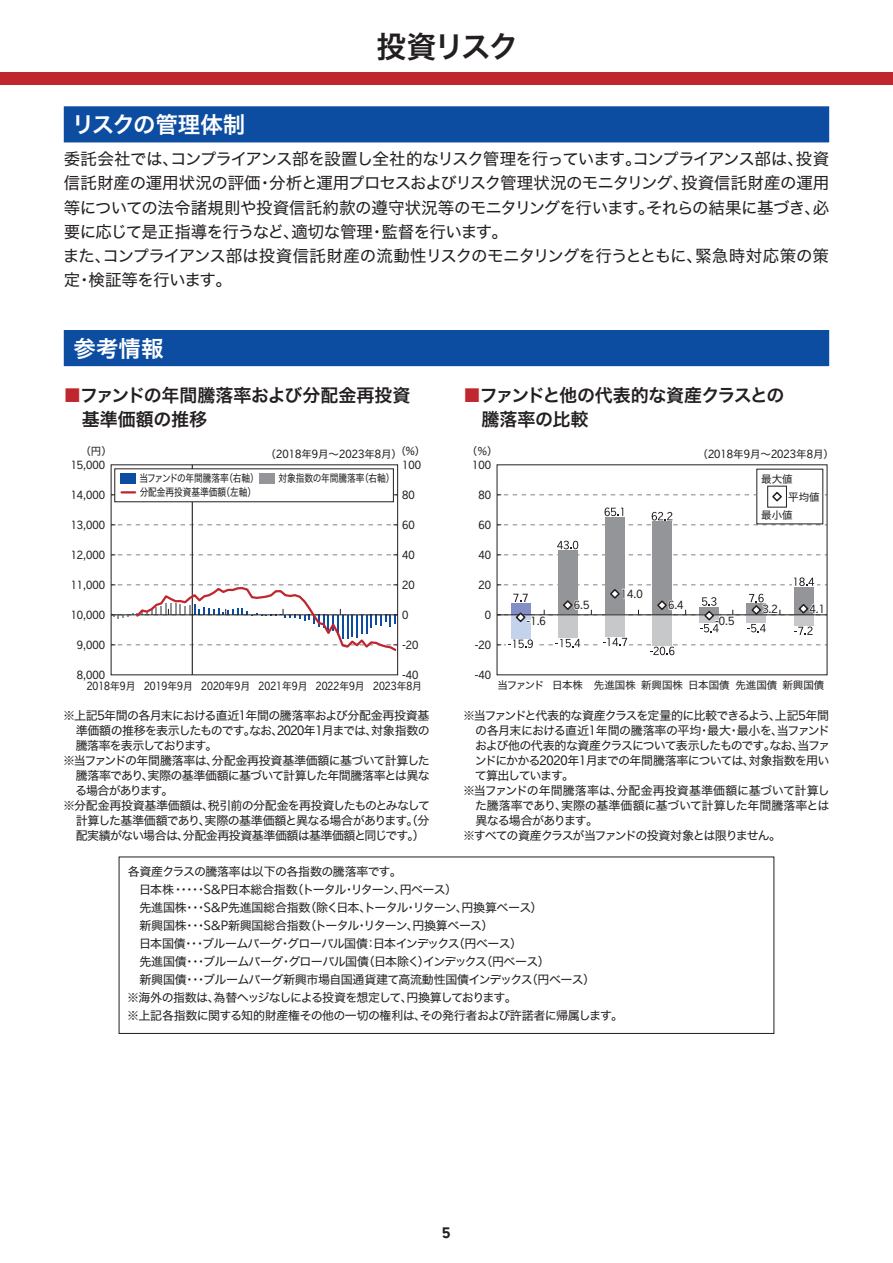
<style>
.page{position:relative;width:893px;height:1263px;background:#fff}
.page>*{position:absolute;margin:0;border:0;box-sizing:border-box;transform-origin:0 0}
.t1{font:30px "Hira Kaku Std N W6";letter-spacing:-.075em;color:#231f20}
.t2{font:22.5px "Hira Kaku Std N W6";letter-spacing:-.02em;color:#fff}
.t3{font:22.5px "Hira Kaku Std N W6";color:#fff}
.t4{font:18px/24px "Hira Kaku Std N W6";color:#231f20}
.t5{font:18px/24px "Hira Kaku Std N W6";letter-spacing:-.02em;color:#231f20}
.t6{font:16.5px/24px "Hira Kaku Std N W4";letter-spacing:-.035em;color:#231f20}
.t7{font:13.5px "Rakuten Global B";color:#231f20}
.t8{font:12px/18px "Hira Kaku Std N W4";letter-spacing:-.05em;color:#231f20}
.t9{font:12px "Hira Kaku Std N W4";letter-spacing:-.08em;color:#231f20}
.t10{font:12px "Hira Kaku Std N W4";letter-spacing:-.07em;color:#231f20}
.t11{font:12px "Hira Kaku Std N W4";letter-spacing:-.09em;color:#231f20}
.t12{font:12px "Hira Kaku Std N W4";letter-spacing:-.005em;color:#231f20}
.t13{font:12px "Hira Kaku Std N W4";letter-spacing:-.03em;color:#231f20}
.t14{font:12px "Hira Kaku Std N W4";letter-spacing:-.085em;color:#231f20}
.t15{font:12px "Hira Kaku Std N W4";letter-spacing:-.11em;color:#231f20}
.t16{font:12px "Hira Kaku Std N W4";letter-spacing:-.075em;color:#231f20}
.t17{font:12px "Hira Kaku Std N W4";letter-spacing:-.095em;color:#231f20}
.t18{font:12px "Hira Kaku Std N W4";letter-spacing:-.105em;color:#231f20}
.t19{font:10.5px "Rakuten Global R";color:#231f20}
.t20{font:10.5px "Hira Kaku Std N W4";letter-spacing:-.01em;color:#231f20}
.t21{font:10.5px/13.5px "Hira Kaku Std N W4";letter-spacing:-.01em;color:#231f20;scale:.83 1}
.t22{font:10.5px "Rakuten Global R";color:#231f20;scale:.93 1}
.s1{color:#c0262d}
.s2{font-family:"Hira Kaku Std N W4"}
.s3{font-family:"Rakuten Global R"}
</style>
<div class="page">
<div style="left:0;top:72px;width:893px;height:13px;background:#c0262d"></div>
<div style="left:64px;top:107px;width:764px;height:35px;background:#0d4da1"></div>
<div style="left:64px;top:106px;width:765px;height:36px;border:1px solid #0d4da1"></div>
<div style="left:64px;top:331px;width:764px;height:34px;background:#0d4da1"></div>
<div style="left:64px;top:330px;width:765px;height:36px;border:1px solid #0d4da1"></div>
<svg style="left:113px;top:555px;width:283px;height:1px"></svg>
<svg style="left:113px;top:525px;width:283px;height:1px"></svg>
<hr style="left:192px;top:465px;width:1px;height:210px;background:#231f20">
<svg style="left:113px;top:585px;width:283px;height:68px"></svg>
<div style="left:115px;top:469px;width:278px;height:33px;background:#fff"></div>
<div style="left:120px;top:473px;width:16px;height:11px;background:#0d4da1"></div>
<div style="left:259px;top:473px;width:16px;height:11px;background:#939598"></div>
<svg style="left:111px;top:491px;width:287px;height:5px"></svg>
<svg style="left:499px;top:555px;width:322px;height:1px"></svg>
<div style="left:558px;top:550px;width:19px;height:65px;background:#939598"></div>
<div style="left:605px;top:517px;width:19px;height:98px;background:#939598"></div>
<div style="left:652px;top:522px;width:20px;height:93px;background:#939598"></div>
<svg style="left:560px;top:540px;width:19px;height:7px"></svg>
<svg style="left:557px;top:541px;width:21px;height:8px"></svg>
<svg style="left:497px;top:577px;width:330px;height:78px"></svg>
<div style="left:767px;top:486px;width:20px;height:21px;border:1px solid #231f20"></div>
<svg style="left:497px;top:490px;width:330px;height:36px"></svg>
<div style="left:119px;top:857px;width:655px;height:177px;border:1px solid #231f20"></div>
<h2 class="t2" style="left:72px;top:107px;width:175px">リスクの管理体制</h2>
<h1 class="t1" style="left:376px;top:24px;width:144px">投資リスク</h1>
<p class="t6" style="left:63px;top:147px;width:768px">委託会社では、コンプライアンス部を設置し全社的なリスク管理を行っています。コンプライアンス部は、投資信託財産の運用状況の評価・分析と運用プロセスおよびリスク管理状況のモニタリング、投資信託財産の運用等についての法令諸規則や投資信託約款の遵守状況等のモニタリングを行います。それらの結果に基づき、必要に応じて是正指導を行うなど、適切な管理・監督を行います。<br>また、コンプライアンス部は投資信託財産の流動性リスクのモニタリングを行うとともに、緊急時対応策の策定・検証等を行います。</p>
<h2 class="t3" style="left:74px;top:331px;width:91px">参考情報</h2>
<h3 class="t4" style="left:82px;top:384px;width:330px;text-indent:-18px"><span class="s1">■</span>ファンドの年間騰落率および分配金再投資基準価額の推移</h3>
<h3 class="t5" style="left:481px;top:384px;width:304px;text-indent:-18px"><span class="s1">■</span>ファンドと他の代表的な資産クラスとの騰落率の比較</h3>
<p class="t19" style="left:266px;top:446px;width:138px"><span class="s2">（</span>2018<span class="s2">年</span>9<span class="s2">月～</span>2023<span class="s2">年</span>8<span class="s2">月）</span></p>
<p class="t20" style="left:467px;top:443px;width:32px">（％）</p>
<p class="t20" style="left:81px;top:443px;width:33px">（円）</p>
<p class="t20" style="left:395px;top:443px;width:31px">（<span class="s3">%</span>）</p>
<p class="t19" style="left:697px;top:446px;width:138px"><span class="s2">（</span>2018<span class="s2">年</span>9<span class="s2">月～</span>2023<span class="s2">年</span>8<span class="s2">月）</span></p>
<p class="t19" style="left:402px;top:457px;width:20px">100</p>
<p class="t19" style="left:472px;top:457px;width:20px">100</p>
<p class="t19" style="left:71px;top:457px;width:36px">15,000</p>
<p class="t19" style="left:71px;top:487px;width:36px">14,000</p>
<p class="t19" style="left:71px;top:517px;width:36px">13,000</p>
<p class="t21" style="left:139px;top:472px;width:145px">当ファンドの年間騰落率（右軸）分配金再投資基準価額（左軸）</p>
<p class="t21" style="left:279px;top:472px;width:141px">対象指数の年間騰落率（右軸）</p>
<p class="t19" style="left:402px;top:487px;width:14px">80</p>
<p class="t19" style="left:402px;top:517px;width:14px">60</p>
<p class="t19" style="left:478px;top:487px;width:14px">80</p>
<p class="t19" style="left:478px;top:517px;width:14px">60</p>
<p class="t20" style="left:761px;top:471px;width:33px">最大値</p>
<p class="t20" style="left:761px;top:507px;width:33px">最小値</p>
<p class="t20" style="left:788px;top:489px;width:33px">平均値</p>
<p class="t19" style="left:71px;top:547px;width:36px">12,000</p>
<p class="t19" style="left:402px;top:547px;width:14px">40</p>
<p class="t19" style="left:478px;top:547px;width:14px">40</p>
<p class="t19" style="left:71px;top:577px;width:36px">11,000</p>
<p class="t19" style="left:402px;top:577px;width:14px">20</p>
<p class="t19" style="left:478px;top:577px;width:14px">20</p>
<p class="t19" style="left:621px;top:587px;width:23px">14.0</p>
<p class="t19" style="left:71px;top:607px;width:36px">10,000</p>
<p class="t19" style="left:402px;top:607px;width:8px">0</p>
<p class="t19" style="left:485px;top:607px;width:8px">0</p>
<p class="t19" style="left:527px;top:614px;width:21px">-1.6</p>
<p class="t19" style="left:574px;top:598px;width:17px">6.5</p>
<p class="t19" style="left:668px;top:598px;width:17px">6.4</p>
<p class="t19" style="left:715px;top:614px;width:21px">-0.5</p>
<p class="t19" style="left:762px;top:602px;width:17px">3.2</p>
<p class="t19" style="left:809px;top:602px;width:17px">4.1</p>
<p class="t19" style="left:77px;top:637px;width:30px">9,000</p>
<p class="t19" style="left:402px;top:637px;width:18px">-20</p>
<p class="t19" style="left:475px;top:637px;width:18px">-20</p>
<p class="t19" style="left:77px;top:667px;width:30px">8,000</p>
<p class="t19" style="left:402px;top:667px;width:18px">-40</p>
<p class="t22" style="left:87px;top:679px;width:362px">2018<span class="s2">年</span>9<span class="s2">月</span> 2019<span class="s2">年</span>9<span class="s2">月</span> 2020<span class="s2">年</span>9<span class="s2">月</span> 2021<span class="s2">年</span>9<span class="s2">月</span> 2022<span class="s2">年</span>9<span class="s2">月</span> 2023<span class="s2">年</span>8<span class="s2">月</span></p>
<p class="t19" style="left:475px;top:667px;width:18px">-40</p>
<p class="t20" style="left:497px;top:677px;width:329px">当ファンド 日本株 先進国株新興国株日本国債先進国債新興国債</p>
<p class="t8" style="left:63px;top:706px;width:368px">※上記<span class="s3">5</span>年間の各月末における直近<span class="s3">1</span>年間の騰落率および分配金再投資基</p>
<p class="t8" style="left:76px;top:721px;width:355px">準価額の推移を表示したものです。なお、<span class="s3">2020</span>年<span class="s3">1</span>月までは、対象指数の</p>
<p class="t15" style="left:76px;top:736px;width:143px">騰落率を表示しております。</p>
<p class="t8" style="left:63px;top:751px;width:368px">※当ファンドの年間騰落率は、分配金再投資基準価額に基づいて計算した</p>
<p class="t8" style="left:76px;top:766px;width:355px">騰落率であり、実際の基準価額に基づいて計算した年間騰落率とは異な</p>
<p class="t17" style="left:75px;top:781px;width:100px">る場合があります。</p>
<p class="t8" style="left:63px;top:796px;width:368px">※分配金再投資基準価額は、税引前の分配金を再投資したものとみなして</p>
<p class="t8" style="left:76px;top:811px;width:355px">計算した基準価額であり、実際の基準価額と異なる場合があります。（分</p>
<p class="t8" style="left:76px;top:826px;width:351px">配実績がない場合は、分配金再投資基準価額は基準価額と同じです。）</p>
<p class="t9" style="left:463px;top:706px;width:368px">※当ファンドと代表的な資産クラスを定量的に比較できるよう、上記<span class="s3">5</span>年間</p>
<p class="t8" style="left:475px;top:721px;width:356px">の各月末における直近<span class="s3">1</span>年間の騰落率の平均・最大・最小を、当ファンド</p>
<p class="t11" style="left:475px;top:736px;width:356px">および他の代表的な資産クラスについて表示したものです。なお、当ファ</p>
<p class="t10" style="left:475px;top:751px;width:356px">ンドにかかる<span class="s3">2020</span>年<span class="s3">1</span>月までの年間騰落率については、対象指数を用い</p>
<p class="t18" style="left:475px;top:766px;width:101px">て算出しています。</p>
<p class="t12" style="left:463px;top:781px;width:368px">※当ファンドの年間騰落率は、分配金再投資基準価額に基づいて計算し</p>
<p class="t13" style="left:475px;top:796px;width:356px">た騰落率であり、実際の基準価額に基づいて計算した年間騰落率とは</p>
<p class="t16" style="left:475px;top:811px;width:124px">異なる場合があります。</p>
<p class="t14" style="left:463px;top:826px;width:320px">※すべての資産クラスが当ファンドの投資対象とは限りません。</p>
<p class="t8" style="left:127px;top:863px;width:497px">各資産クラスの騰落率は以下の各指数の騰落率です。<br>　日本株・・・・・<span class="s3">S</span>＆<span class="s3">P</span>日本総合指数（トータル・リターン、円ベース）<br>　先進国株・・・<span class="s3">S</span>＆<span class="s3">P</span>先進国総合指数（除く日本、トータル・リターン、円換算ベース）<br>　新興国株・・・<span class="s3">S</span>＆<span class="s3">P</span>新興国総合指数（トータル・リターン、円換算ベース）<br>　日本国債・・・ブルームバーグ・グローバル国債：日本インデックス（円ベース）<br>　先進国債・・・ブルームバーグ・グローバル国債（日本除く）インデックス（円ベース）<br>　新興国債・・・ブルームバーグ新興市場自国通貨建て高流動性国債インデックス（円ベース）<br>※海外の指数は、為替ヘッジなしによる投資を想定して、円換算しております。<br>※上記各指数に関する知的財産権その他の一切の権利は、その発行者および許諾者に帰属します。</p>
<p class="t7" style="left:442px;top:1224px;width:10px">5</p>
</div>
